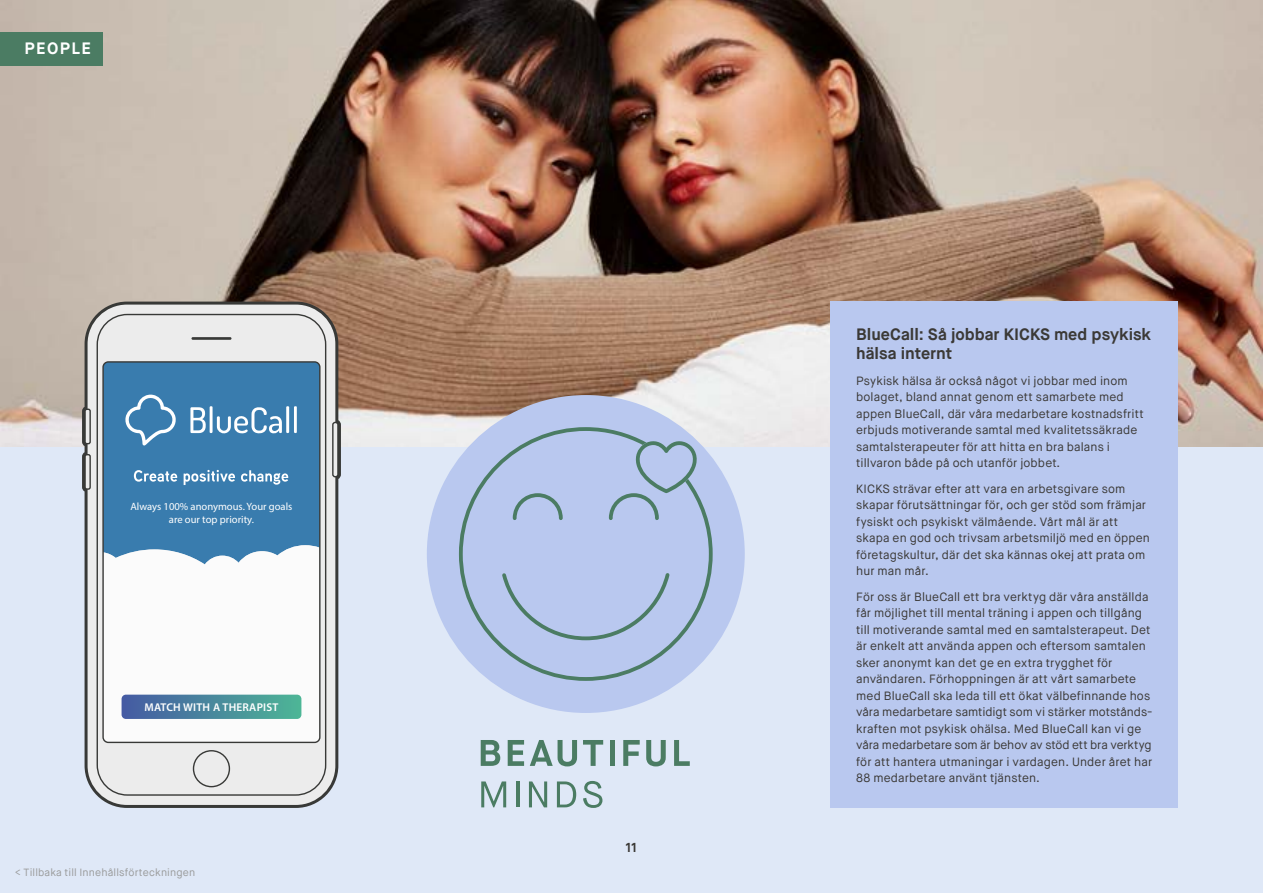
<style>
.page{position:relative;width:1263px;height:893px;background:#dfe8f7}
.page>*{position:absolute;margin:0;border:0;box-sizing:border-box;transform-origin:0 0}
.t1{font:700 16.5px/19.5px "Maison Neue";color:#3b3936}
.t2{font:700 16.5px "Maison Neue";letter-spacing:.09em;color:#fff}
.t3{font:700 13.05px "Maison Neue";color:#3b3936}
.t4{font:12px/16.5px "Maison Neue";letter-spacing:.01em;color:#3b3936}
.t5{font:600 11.25px "Myriad Pro";letter-spacing:.02em;color:#fff}
.t6{font:10.65px/12.8px "Myriad Pro";color:#fff;text-align:center}
.t7{font:10.5px "Maison Neue";letter-spacing:.015em;color:#9a9b9b}
</style>
<div class="page">
<img style="left:0;top:0;width:1263px;height:446px">
<div style="left:0;top:32px;width:102px;height:33px;background:#4b7c63"></div>
<div style="left:831px;top:302px;width:347px;height:506px;background:#b9c8ef"></div>
<svg style="left:82px;top:302px;width:259px;height:506px;fill:#ececec"></svg>
<div style="left:97px;top:314px;width:229px;height:482px;border:1px solid #383937;border-radius:30px"></div>
<div style="left:84px;top:454px;width:7px;height:36px;border:1px solid #383937;border-radius:2px"></div>
<div style="left:84px;top:409px;width:7px;height:35px;border:1px solid #383937;border-radius:2px"></div>
<div style="left:332px;top:422px;width:7px;height:55px;border:1px solid #383937;border-radius:2px"></div>
<div style="left:193px;top:750px;width:37px;height:37px;border:1px solid #383937;border-radius:50%"></div>
<hr style="left:191px;top:337px;width:40px;height:3px;background:#383937">
<svg style="left:103px;top:362px;width:217px;height:380px;background:#94b7cf"></svg>
<div style="left:427px;top:395px;width:318px;height:318px;background:#b9c8ef;border-radius:50%"></div>
<svg style="left:481px;top:740px;width:19px;height:26px"></svg>
<svg style="left:508px;top:740px;width:16px;height:26px"></svg>
<svg style="left:530px;top:740px;width:47px;height:26px"></svg>
<svg style="left:583px;top:740px;width:20px;height:26px"></svg>
<div style="left:609px;top:740px;width:5px;height:26px;background:#4b7c63"></div>
<svg style="left:623px;top:740px;width:17px;height:26px"></svg>
<svg style="left:646px;top:740px;width:20px;height:26px"></svg>
<svg style="left:674px;top:740px;width:16px;height:26px"></svg>
<svg style="left:481px;top:781px;width:25px;height:26px"></svg>
<hr style="left:516px;top:781px;width:3px;height:26px;background:#4b7c63">
<svg style="left:529px;top:781px;width:18px;height:26px"></svg>
<svg style="left:557px;top:781px;width:19px;height:26px"></svg>
<svg style="left:583px;top:781px;width:19px;height:27px"></svg>
<svg style="left:459px;top:427px;width:254px;height:254px"></svg>
<svg style="left:499px;top:440px;width:200px;height:202px"></svg>
<h1 class="t2" style="left:25px;top:38px;width:68px">PEOPLE</h1>
<p class="t6" style="left:131px;top:500px;width:163px">Always 100% anonymous. Your goals are our top priority.</p>
<p class="t5" style="left:144px;top:700px;width:135px">MATCH WITH A THERAPIST</p>
<p class="t7" style="left:15px;top:865px;width:181px">&lt; Tillbaka till Innehållsförteckningen</p>
<p class="t3" style="left:625px;top:839px;width:13px">11</p>
<h1 class="t1" style="left:856px;top:324px;width:296px">BlueCall: Så jobbar KICKS med psykisk hälsa internt</h1>
<p class="t4" style="left:856px;top:373px;width:289px">Psykisk hälsa är också något vi jobbar med inom bolaget, bland annat genom ett samarbete med appen BlueCall, där våra medarbetare kostnadsfritt erbjuds motiverande samtal med kvalitetssäkrade samtalsterapeuter för att hitta en bra balans i tillvaron både på och utanför jobbet.</p>
<p class="t4" style="left:856px;top:481px;width:295px">KICKS strävar efter att vara en arbetsgivare som skapar förutsättningar för, och ger stöd som främjar fysiskt och psykiskt välmående. Vårt mål är att skapa en god och trivsam arbetsmiljö med en öppen företagskultur, där det ska kännas okej att prata om hur man mår.</p>
<p class="t4" style="left:856px;top:589px;width:298px">För oss är BlueCall ett bra verktyg där våra anställda får möjlighet till mental träning i appen och tillgång till motiverande samtal med en samtalsterapeut. Det är enkelt att använda appen och eftersom samtalen sker anonymt kan det ge en extra trygghet för användaren. Förhoppningen är att vårt samarbete med BlueCall ska leda till ett ökat välbefinnande hos våra medarbetare samtidigt som vi stärker motstånds&shy;kraften mot psykisk ohälsa. Med BlueCall kan vi ge våra medarbetare som är behov av stöd ett bra verktyg för att hantera utmaningar i vardagen. Under året har 88 medarbetare använt tjänsten.</p>
</div>
